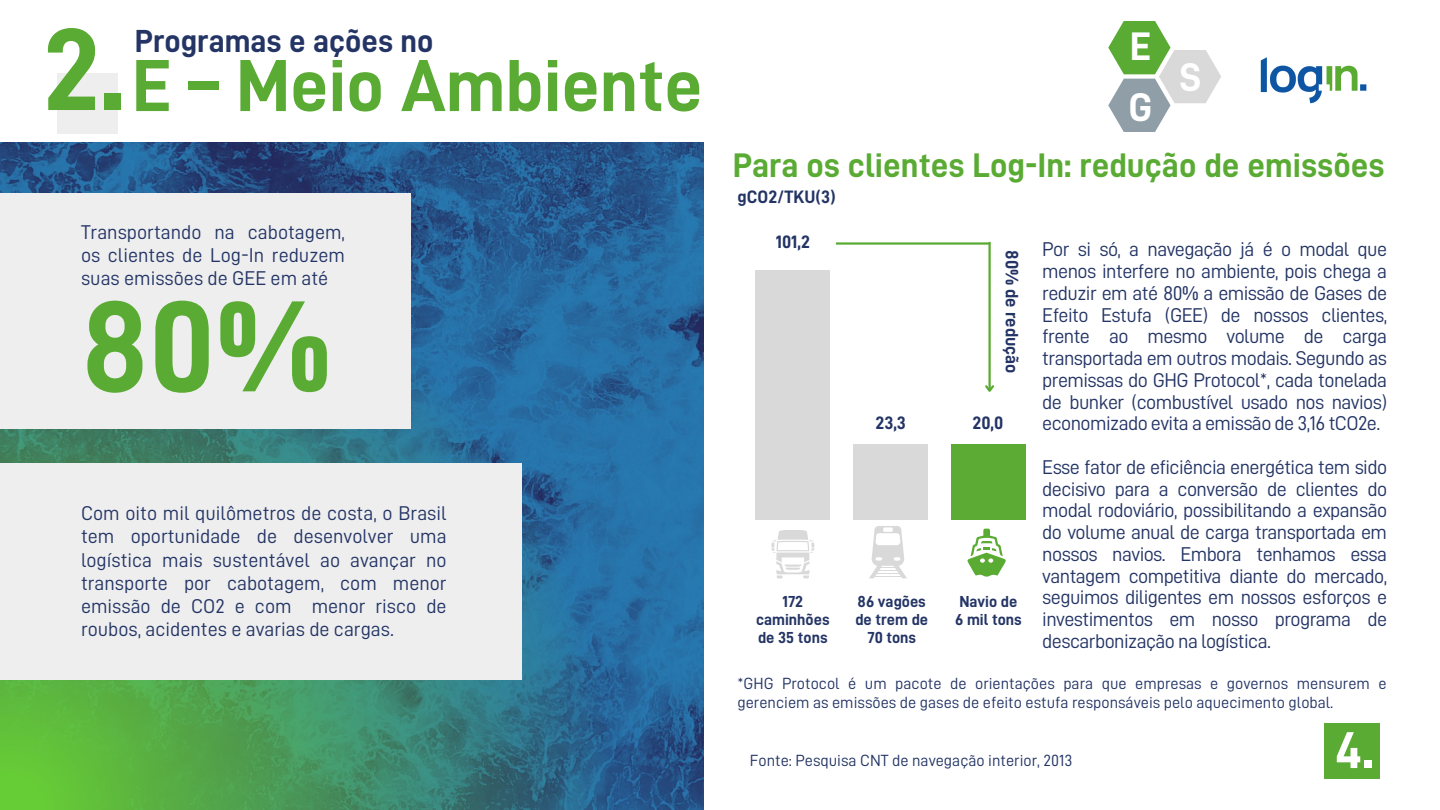
<style>
.page{position:relative;width:1440px;height:810px;background:#fff}
.page>*{position:absolute;margin:0;border:0;box-sizing:border-box;transform-origin:0 0}
.t1{font:129.4px "D DIN Bold";color:#5aab33}
.t2{font:117px "D DIN Bold";color:#5aab33}
.t3{font:74px "D DIN Bold";color:#5aab33}
.t4{font:52px "D DIN Bold";color:#fff}
.t5{font:40px "D DIN Bold";color:#fff}
.t6{font:34.2px "D DIN Bold";color:#5aab33}
.t7{font:32px "D DIN Bold";color:#233465}
.t8{font:20px/21.8px "D DIN";letter-spacing:-.015em;color:#233465;text-align:justify}
.t9{font:18px "D DIN Bold";color:#233465}
.t10{font:16.2px/18.9px "D DIN";color:#233465}
.t11{font:16px/18px "D DIN Bold";color:#233465;text-align:center}
</style>
<div class="page">
<img style="left:0;top:142px;width:704px;height:668px">
<svg style="left:0;top:148px;width:670px;height:662px;background:#337785"></svg>
<div style="left:0;top:464px;width:522px;height:216px;background:#eee"></div>
<div style="left:0;top:193px;width:411px;height:235px;background:#eee"></div>
<div style="left:756px;top:270px;width:74px;height:250px;background:#d9d9d9"></div>
<div style="left:854px;top:445px;width:74px;height:75px;background:#d9d9d9"></div>
<div style="left:951px;top:445px;width:75px;height:75px;background:#5aab33"></div>
<svg style="left:772px;top:530px;width:42px;height:48px"></svg>
<svg style="left:869px;top:526px;width:38px;height:52px"></svg>
<svg style="left:968px;top:529px;width:38px;height:48px"></svg>
<img style="left:1260px;top:57px;width:107px;height:47px">
<hr style="left:836px;top:242px;width:154px;height:3px;background:#5aab33">
<hr style="left:988px;top:242px;width:3px;height:149px;background:#5aab33">
<svg style="left:985px;top:383px;width:9px;height:9px"></svg>
<div style="left:57px;top:73px;width:61px;height:61px;background:#eee"></div>
<svg style="left:1108px;top:21px;width:113px;height:111px"></svg>
<div style="left:1324px;top:724px;width:55px;height:55px;background:#5aab33"></div>
<p class="t2" style="left:43px;top:13px;width:84px">2.</p>
<p class="t7" style="left:135px;top:26px;width:300px">Programas e ações no</p>
<p class="t3" style="left:132px;top:50px;width:572px">E – Meio Ambiente</p>
<p class="t8" style="left:81px;top:221px;width:266px;line-height:23.2px">Transportando na cabotagem, os clientes de Log-In reduzem suas emissões de GEE em até</p>
<p class="t1" style="left:81px;top:284px;width:253px">80%</p>
<p class="t8" style="left:81px;top:502px;width:367px;line-height:23.2px">Com oito mil quilômetros de costa, o Brasil tem oportunidade de desenvolver uma logística mais sustentável ao avançar no transporte por cabotagem, com menor emissão de CO2 e com menor risco de roubos, acidentes e avarias de cargas.</p>
<p class="t5" style="left:1130px;top:27px;width:23px">E</p>
<p class="t5" style="left:1129px;top:88px;width:25px">G</p>
<p class="t5" style="left:1179px;top:58px;width:23px">S</p>
<p class="t6" style="left:733px;top:148px;width:654px">Para os clientes Log-In: redução de emissões</p>
<p class="t9" style="left:737px;top:188px;width:100px">gCO2/TKU(3)</p>
<p class="t9" style="left:776px;top:233px;width:36px">101,2</p>
<p class="t9" style="left:1021px;top:250px;width:125px;rotate:90deg">80% de redução</p>
<p class="t9" style="left:876px;top:414px;width:32px">23,3</p>
<p class="t9" style="left:972px;top:414px;width:32px">20,0</p>
<p class="t11" style="left:756px;top:593px;width:75px">172 caminhões de 35 tons</p>
<p class="t11" style="left:855px;top:593px;width:74px">86 vagões de trem de<br>70 tons</p>
<p class="t11" style="left:955px;top:593px;width:68px;text-align:left">Navio de<br>6 mil tons</p>
<p class="t8" style="left:1042px;top:239px;width:346px">Por si só, a navegação já é o modal que menos interfere no ambiente, pois chega a reduzir em até 80% a emissão de Gases de Efeito Estufa (GEE) de nossos clientes, frente ao mesmo volume de carga transportada em outros modais. Segundo as premissas do GHG Protocol*, cada tonelada de bunker (combustível usado nos navios) economizado evita a emissão de 3,16 tCO2e.</p>
<p class="t8" style="left:1042px;top:456px;width:346px">Esse fator de eficiência energética tem sido decisivo para a conversão de clientes do modal rodoviário, possibilitando a expansão do volume anual de carga transportada em nossos navios. Embora tenhamos essa vantagem competitiva diante do mercado, seguimos diligentes em nossos esforços e investimentos em nosso programa de descarbonização na logística.</p>
<p class="t10" style="left:737px;top:674px;width:651px">*GHG Protocol é um pacote de orientações para que empresas e governos mensurem e gerenciem as emissões de gases de efeito estufa responsáveis pelo aquecimento global.</p>
<p class="t10" style="left:750px;top:752px;width:324px">Fonte: Pesquisa CNT de navegação interior, 2013</p>
<p class="t4" style="left:1335px;top:725px;width:40px">4.</p>
</div>
